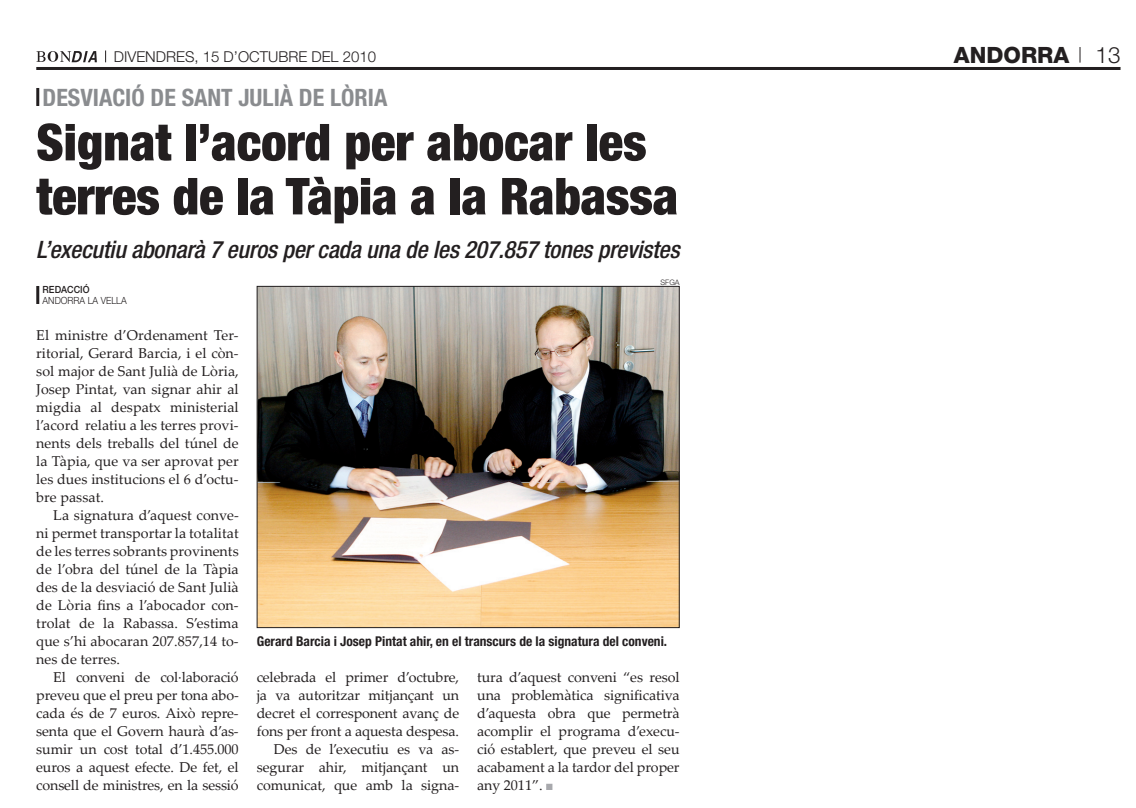
<style>
.page{position:relative;width:1136px;height:808px;background:#fff}
.page>*{position:absolute;margin:0;border:0;box-sizing:border-box;transform-origin:0 0}
.t1{font:900 condensed 51px/54px "Helvetica Neue LT Std";letter-spacing:-.005em;color:#231f20}
.t2{font:italic 500 condensed 24px "Helvetica Neue LT Std";letter-spacing:-.01em;color:#231f20}
.t3{font:700 condensed 24px "Helvetica Neue LT Std";color:#8a8c8f}
.t4{font:800 22.5px "Helvetica Neue LT Std";color:#231f20}
.t5{font:300 15px "Helvetica Neue LT Std";color:#231f20}
.t6{font:14.25px/18px "Palatino Linotype";letter-spacing:.005em;color:#231f20;text-align:right}
.t7{font:700 condensed 13.5px "Helvetica Neue LT Std";color:#231f20}
.t8{font:300 9.9px/10.5px "Helvetica Neue LT Std";color:#231f20;scale:.91 1}
.t9{font:300 7.5px "Helvetica Neue LT Std";color:#231f20}
.s1{font-weight:300}
.s2{font-weight:500}
</style>
<div class="page">
<hr style="left:36px;top:67px;width:1085px;height:3px;background:#231f20">
<svg style="left:36px;top:51px;width:61px;height:11px"></svg>
<svg style="left:1080px;top:47px;width:1px;height:16px"></svg>
<hr style="left:36px;top:807px;width:1085px;height:1px;background:#a8a9ad">
<svg style="left:546px;top:784px;width:6px;height:6px"></svg>
<img style="left:259px;top:288px;width:419px;height:338px">
<div style="left:257px;top:286px;width:423px;height:342px;border:1px solid #231f20"></div>
<hr style="left:36px;top:286px;width:3px;height:18px;background:#231f20">
<hr style="left:36px;top:88px;width:3px;height:18px;background:#231f20">
<p class="t5" style="left:114px;top:47px;width:264px">DIVENDRES, 15 D’OCTUBRE DEL 2010</p>
<p class="t4" style="left:954px;top:42px;width:168px">ANDORRA <span class="s1">13</span></p>
<p class="t3" style="left:43px;top:83px;width:12px">desviaci</p>
<p class="t3" style="left:132px;top:83px;width:64px">ó de sant</p>
<p class="t3" style="left:239px;top:83px;width:128px">julià de lòria</p>
<p class="t1" style="left:36px;top:114px;width:643px">Signat l’acord per abocar les terres de la Tàpia a la Rabassa</p>
<p class="t2" style="left:36px;top:235px;width:645px">L’executiu abonarà 7 euros per cada una de les 207.857 tones previstes</p>
<p class="t8" style="left:43px;top:284px;width:94px"><span class="s2">REDACCIÓ<br></span>ANDORRA LA VELLA</p>
<p class="t9" style="left:661px;top:277px;width:21px">SFGA</p>
<p class="t6" style="left:36px;top:326px;width:204px">El ministre d’Ordenament Ter-</p>
<p class="t6" style="left:36px;top:344px;width:204px">ritorial, Gerard Barcia, i el còn-</p>
<p class="t6" style="left:36px;top:362px;width:204px">sol major de Sant Julià de Lòria,</p>
<p class="t6" style="left:36px;top:380px;width:204px">Josep Pintat, van signar ahir al</p>
<p class="t6" style="left:36px;top:398px;width:204px">migdia al despatx ministerial</p>
<p class="t6" style="left:36px;top:416px;width:204px">l’acord relatiu a les terres provi-</p>
<p class="t6" style="left:36px;top:434px;width:204px">nents dels treballs del túnel de</p>
<p class="t6" style="left:36px;top:452px;width:204px">la Tàpia, que va ser aprovat per</p>
<p class="t6" style="left:36px;top:470px;width:204px">les dues institucions el 6 d’octu-</p>
<p class="t6" style="left:36px;top:488px;width:69px">bre passat.</p>
<p class="t6" style="left:53px;top:506px;width:187px">La signatura d’aquest conve-</p>
<p class="t6" style="left:36px;top:524px;width:204px">ni permet transportar la totalitat</p>
<p class="t6" style="left:36px;top:542px;width:204px">de les terres sobrants provinents</p>
<p class="t6" style="left:36px;top:560px;width:204px">de l’obra del túnel de la Tàpia</p>
<p class="t6" style="left:36px;top:578px;width:204px">des de la desviació de Sant Julià</p>
<p class="t6" style="left:36px;top:596px;width:204px">de Lòria fins a l’abocador con-</p>
<p class="t6" style="left:36px;top:614px;width:204px">trolat de la Rabassa. S’estima</p>
<p class="t6" style="left:36px;top:632px;width:204px">que s’hi abocaran 207.857,14 to-</p>
<p class="t6" style="left:36px;top:650px;width:85px">nes de terres.</p>
<p class="t6" style="left:53px;top:668px;width:187px">El conveni de col·laboració</p>
<p class="t6" style="left:36px;top:686px;width:204px">preveu que el preu per tona abo-</p>
<p class="t6" style="left:36px;top:704px;width:204px">cada és de 7 euros. Això repre-</p>
<p class="t6" style="left:36px;top:722px;width:204px">senta que el Govern haurà d’as-</p>
<p class="t6" style="left:36px;top:740px;width:204px">sumir un cost total d’1.455.000</p>
<p class="t6" style="left:36px;top:758px;width:204px">euros a aquest efecte. De fet, el</p>
<p class="t6" style="left:36px;top:776px;width:204px">consell de ministres, en la sessió</p>
<p class="t7" style="left:257px;top:633px;width:412px">Gerard Barcia i Josep Pintat ahir, en el transcurs de la signatura del conveni.</p>
<p class="t6" style="left:257px;top:668px;width:204px">celebrada el primer d’octubre, ja va autoritzar mitjançant un decret el corresponent avanç de fons per front a aquesta despesa.<br>Des de l’executiu es va as&shy;segurar ahir, mitjançant un comunicat, que amb la signa-</p>
<p class="t6" style="left:477px;top:668px;width:204px;text-align:justify">tura d’aquest conveni “es resol una problemàtica significativa d’aquesta obra que permetrà acomplir el programa d’execu&shy;ció establert, que preveu el seu acabament a la tardor del proper any 2011”.</p>
</div>
